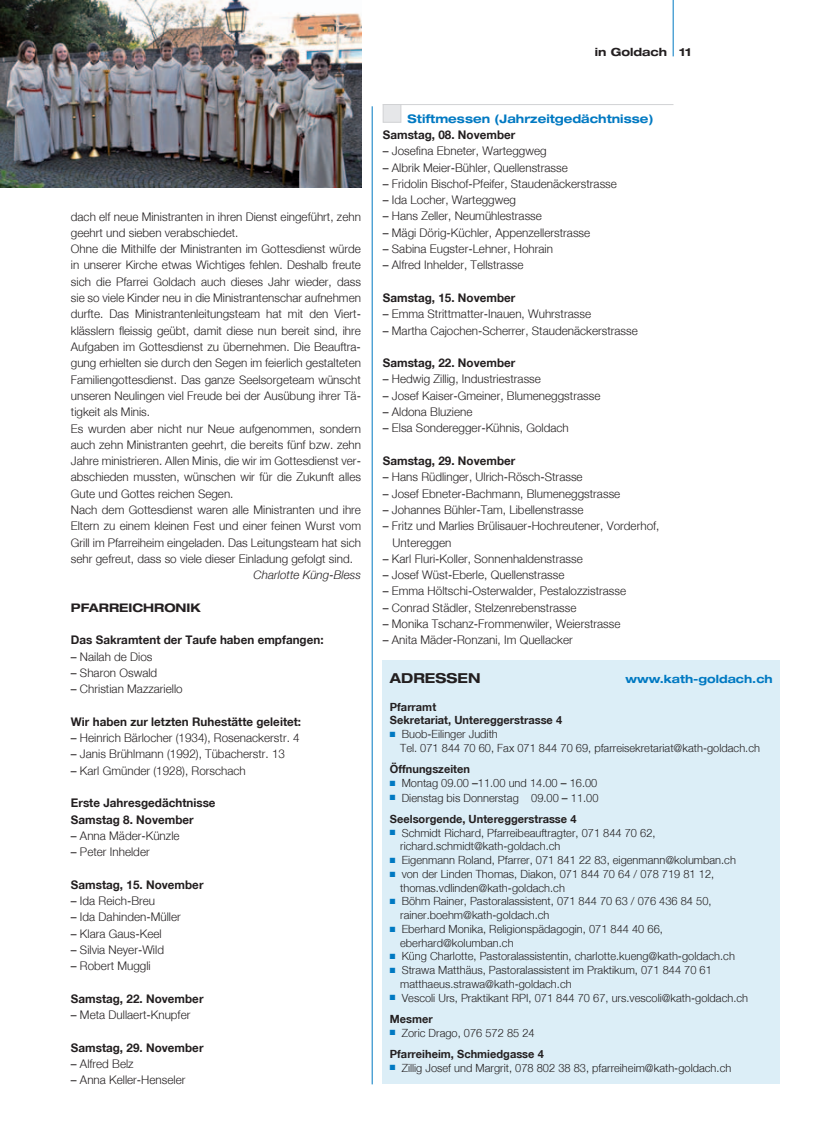
<style>
.page{position:relative;width:833px;height:1134px;background:#fff}
.page>*{position:absolute;margin:0;border:0;box-sizing:border-box;transform-origin:0 0}
.t1{font:700 expanded 13.75px "Helvetica Neue LT Std";color:#231f20}
.t2{font:300 11.88px/16.2px "Helvetica Neue";color:#231f20}
.t3{font:700 11.88px/16.2px "Helvetica Neue";color:#231f20}
.t4{font:700 expanded 11.88px "Helvetica Neue LT Std";color:#0079c2;scale:.96 1}
.t5{font:italic 300 11.88px "Helvetica Neue";color:#231f20}
.t6{font:700 expanded 11.88px "Helvetica Neue LT Std";color:#231f20}
.t7{font:300 11.25px/13.8px "Helvetica Neue";color:#231f20}
.t8{font:700 11.25px/13.8px "Helvetica Neue";color:#231f20}
.t9{font:700 expanded 11.25px "Helvetica Neue LT Std";color:#0079c2}
.t10{font:700 expanded 11.25px "Helvetica Neue LT Std";color:#231f20}
.s1{color:#0079c2}
.s2{font-size:11.88px}
.s3{font-weight:700}
.s4{font-weight:300}
</style>
<div class="page">
<hr style="left:372px;top:106px;width:1px;height:978px;background:#0079c2">
<hr style="left:673px;top:0;width:1px;height:56px;background:#0079c2">
<div style="left:383px;top:660px;width:397px;height:424px;background:#dceef7"></div>
<hr style="left:383px;top:104px;width:290px;height:1px;background:#d1d2d4">
<div style="left:383px;top:104px;width:18px;height:19px;background:#e6e7e9;border:1px solid #d1d2d4"></div>
<img style="left:0;top:0;width:361px;height:188px">
<p class="t10" style="left:595px;top:45px;width:98px">in Goldach 11</p>
<p class="t2" style="left:71px;top:208px;width:292px">dach elf neue Ministranten in ihren Dienst eingeführt, zehn geehrt und sieben verabschiedet.<br>Ohne die Mithilfe der Ministranten im Gottesdienst würde in unserer Kirche etwas Wichtiges fehlen. Deshalb freute sich die Pfarrei Goldach auch dieses Jahr wieder, dass sie so viele Kinder neu in die Ministrantenschar aufnehmen durfte. Das Ministrantenleitungsteam hat mit den Viert&shy;klässlern fleissig geübt, damit diese nun bereit sind, ihre Aufgaben im Gottesdienst zu übernehmen. Die Beauftra&shy;gung erhielten sie durch den Segen im feierlich gestalteten Familiengottesdienst. Das ganze Seelsorgeteam wünscht unseren Neulingen viel Freude bei der Ausübung ihrer Tä&shy;tigkeit als Minis.<br>Es wurden aber nicht nur Neue aufgenommen, sondern auch zehn Ministranten geehrt, die bereits fünf bzw. zehn Jahre ministrieren. Allen Minis, die wir im Gottesdienst ver&shy;abschieden mussten, wünschen wir für die Zukunft alles Gute und Gottes reichen Segen.<br>Nach dem Gottesdienst waren alle Ministranten und ihre Eltern zu einem kleinen Fest und einer feinen Wurst vom Grill im Pfarreiheim eingeladen. Das Leitungsteam hat sich sehr gefreut, dass so viele dieser Einladung gefolgt sind.</p>
<p class="t5" style="left:254px;top:568px;width:109px">Charlotte Küng-Bless</p>
<p class="t6" style="left:71px;top:600px;width:131px">PFARREICHRONIK</p>
<p class="t3" style="left:71px;top:632px;width:254px">Das Sakramtent der Taufe haben empfangen:</p>
<p class="t2" style="left:71px;top:648px;width:83px">– Nailah de Dios</p>
<p class="t2" style="left:71px;top:664px;width:88px">– Sharon Oswald</p>
<p class="t2" style="left:71px;top:681px;width:113px">– Christian Mazzariello</p>
<p class="t3" style="left:71px;top:713px;width:232px">Wir haben zur letzten Ruhestätte geleitet:</p>
<p class="t2" style="left:71px;top:730px;width:230px">– Heinrich Bärlocher (1934), Rosenackerstr. 4</p>
<p class="t2" style="left:71px;top:746px;width:216px">– Janis Brühlmann (1992), Tübacherstr. 13</p>
<p class="t2" style="left:71px;top:762px;width:176px">– Karl Gmünder (1928), Rorschach</p>
<p class="t3" style="left:71px;top:795px;width:146px">Erste Jahresgedächtnisse<br>Samstag 8. November</p>
<p class="t2" style="left:71px;top:827px;width:110px">– Anna Mäder-Künzle</p>
<p class="t2" style="left:71px;top:844px;width:80px">– Peter Inhelder</p>
<p class="t3" style="left:71px;top:876px;width:134px">Samstag, 15. November</p>
<p class="t2" style="left:71px;top:893px;width:86px">– Ida Reich-Breu</p>
<p class="t2" style="left:71px;top:909px;width:111px">– Ida Dahinden-Müller</p>
<p class="t2" style="left:71px;top:925px;width:92px">– Klara Gaus-Keel</p>
<p class="t2" style="left:71px;top:941px;width:95px">– Silvia Neyer-Wild</p>
<p class="t2" style="left:71px;top:958px;width:81px">– Robert Muggli</p>
<p class="t3" style="left:71px;top:990px;width:134px">Samstag, 22. November</p>
<p class="t2" style="left:71px;top:1007px;width:121px">– Meta Dullaert-Knupfer</p>
<p class="t3" style="left:71px;top:1039px;width:134px">Samstag, 29. November</p>
<p class="t2" style="left:71px;top:1056px;width:64px">– Alfred Belz</p>
<p class="t2" style="left:71px;top:1072px;width:116px">– Anna Keller-Henseler</p>
<p class="t4" style="left:407px;top:111px;width:258px">Stiftmessen (Jahrzeitgedächtnisse)</p>
<p class="t3" style="left:383px;top:126px;width:134px">Samstag, 08. November</p>
<p class="t2" style="left:383px;top:143px;width:165px">– Josefina Ebneter, Warteggweg</p>
<p class="t2" style="left:383px;top:159px;width:186px">– Albrik Meier-Bühler, Quellenstrasse</p>
<p class="t2" style="left:383px;top:175px;width:236px">– Fridolin Bischof-Pfeifer, Staudenäckerstrasse</p>
<p class="t2" style="left:383px;top:192px;width:135px">– Ida Locher, Warteggweg</p>
<p class="t2" style="left:383px;top:208px;width:161px">– Hans Zeller, Neumühlestrasse</p>
<p class="t2" style="left:383px;top:224px;width:209px">– Mägi Dörig-Küchler, Appenzellerstrasse</p>
<p class="t2" style="left:383px;top:241px;width:172px">– Sabina Eugster-Lehner, Hohrain</p>
<p class="t2" style="left:383px;top:257px;width:142px">– Alfred Inhelder, Tellstrasse</p>
<p class="t3" style="left:383px;top:289px;width:134px">Samstag, 15. November</p>
<p class="t2" style="left:383px;top:306px;width:210px">– Emma Strittmatter-Inauen, Wuhrstrasse</p>
<p class="t2" style="left:383px;top:322px;width:257px">– Martha Cajochen-Scherrer, Staudenäckerstrasse</p>
<p class="t3" style="left:383px;top:355px;width:134px">Samstag, 22. November</p>
<p class="t2" style="left:383px;top:371px;width:160px">– Hedwig Zillig, Industriestrasse</p>
<p class="t2" style="left:383px;top:387px;width:219px">– Josef Kaiser-Gmeiner, Blumeneggstrasse</p>
<p class="t2" style="left:383px;top:404px;width:91px">– Aldona Bluziene</p>
<p class="t2" style="left:383px;top:420px;width:187px">– Elsa Sonderegger-Kühnis, Goldach</p>
<p class="t3" style="left:383px;top:452px;width:134px">Samstag, 29. November</p>
<p class="t2" style="left:383px;top:469px;width:201px">– Hans Rüdlinger, Ulrich-Rösch-Strasse</p>
<p class="t2" style="left:383px;top:485px;width:239px">– Josef Ebneter-Bachmann, Blumeneggstrasse</p>
<p class="t2" style="left:383px;top:501px;width:202px">– Johannes Bühler-Tam, Libellenstrasse</p>
<p class="t2" style="left:392px;top:518px;width:268px;text-indent:-10px">– Fritz und Marlies Brülisauer-Hochreutener, Vorderhof,<br>Untereggen</p>
<p class="t2" style="left:383px;top:550px;width:201px">– Karl Fluri-Koller, Sonnenhaldenstrasse</p>
<p class="t2" style="left:383px;top:567px;width:183px">– Josef Wüst-Eberle, Quellenstrasse</p>
<p class="t2" style="left:383px;top:583px;width:245px">– Emma Höltschi-Osterwalder, Pestalozzistrasse</p>
<p class="t2" style="left:383px;top:599px;width:195px">– Conrad Städler, Stelzenrebenstrasse</p>
<p class="t2" style="left:383px;top:616px;width:239px">– Monika Tschanz-Frommenwiler, Weierstrasse</p>
<p class="t2" style="left:383px;top:632px;width:191px">– Anita Mäder-Ronzani, Im Quellacker</p>
<p class="t1" style="left:390px;top:669px;width:92px">ADRESSEN</p>
<p class="t9" style="left:625px;top:672px;width:149px">www.kath-goldach.ch</p>
<p class="t8" style="left:390px;top:699px;width:174px">Pfarramt<br>Sekretariat, Untereggerstrasse 4</p>
<p class="t7" style="left:400px;top:727px;width:361px;text-indent:-10px"><span class="s1">■</span> Buob-Eilinger Judith<br>Tel. 071 844 70 60, Fax 071 844 70 69, pfarreisekretariat@kath-goldach.ch</p>
<p class="t8" style="left:390px;top:762px;width:82px">Öffnungszeiten</p>
<p class="t7" style="left:390px;top:776px;width:209px"><span class="s1">■</span> Montag 09.00 <span class="s2">–</span>11.00 und 14.00 <span class="s2">–</span> 16.00</p>
<p class="t7" style="left:390px;top:787px;width:210px;line-height:21.2px"><span class="s1">■</span> Dienstag bis Donnerstag 09.00 <span class="s2">–</span> 11.00<br><span class="s3">Seelsorgende, Untereggerstrasse 4</span></p>
<p class="t7" style="left:400px;top:826px;width:257px;text-indent:-10px"><span class="s1">■</span> Schmidt Richard, Pfarreibeauftragter, 071 844 70 62, richard.schmidt@kath-goldach.ch</p>
<p class="t7" style="left:390px;top:853px;width:347px"><span class="s1">■</span> Eigenmann Roland, Pfarrer, 071 841 22 83, eigenmann@kolumban.ch</p>
<p class="t7" style="left:400px;top:867px;width:315px;text-indent:-10px"><span class="s1">■</span> von der Linden Thomas, Diakon, 071 844 70 64 / 078 719 81 12, thomas.vdlinden@kath-goldach.ch</p>
<p class="t7" style="left:400px;top:894px;width:313px;text-indent:-10px"><span class="s1">■</span> Böhm Rainer, Pastoralassistent, 071 844 70 63 / 076 436 84 50, rainer.boehm@kath-goldach.ch</p>
<p class="t7" style="left:400px;top:922px;width:264px;text-indent:-10px"><span class="s1">■</span> Eberhard Monika, Religionspädagogin, 071 844 40 66, eberhard@kolumban.ch</p>
<p class="t7" style="left:390px;top:949px;width:346px"><span class="s1">■</span> Küng Charlotte, Pastoralassistentin, charlotte.kueng@kath-goldach.ch</p>
<p class="t7" style="left:400px;top:963px;width:313px;text-indent:-10px"><span class="s1">■</span> Strawa Matthäus, Pastoralassistent im Praktikum, 071 844 70 61 matthaeus.strawa@kath-goldach.ch</p>
<p class="t7" style="left:390px;top:987px;width:360px;line-height:21.2px"><span class="s1">■</span> Vescoli Urs, Praktikant RPI, 071 844 70 67, urs.vescoli@kath-goldach.ch<br><span class="s3">Mesmer</span></p>
<p class="t8" style="left:390px;top:1022px;width:155px;line-height:21.2px"><span class="s1">■</span> <span class="s4">Zoric Drago, 076 572 85 24<br></span>Pfarreiheim, Schmiedgasse 4</p>
<p class="t7" style="left:390px;top:1061px;width:343px"><span class="s1">■</span> Zillig Josef und Margrit, 078 802 38 83, pfarreiheim@kath-goldach.ch</p>
</div>
